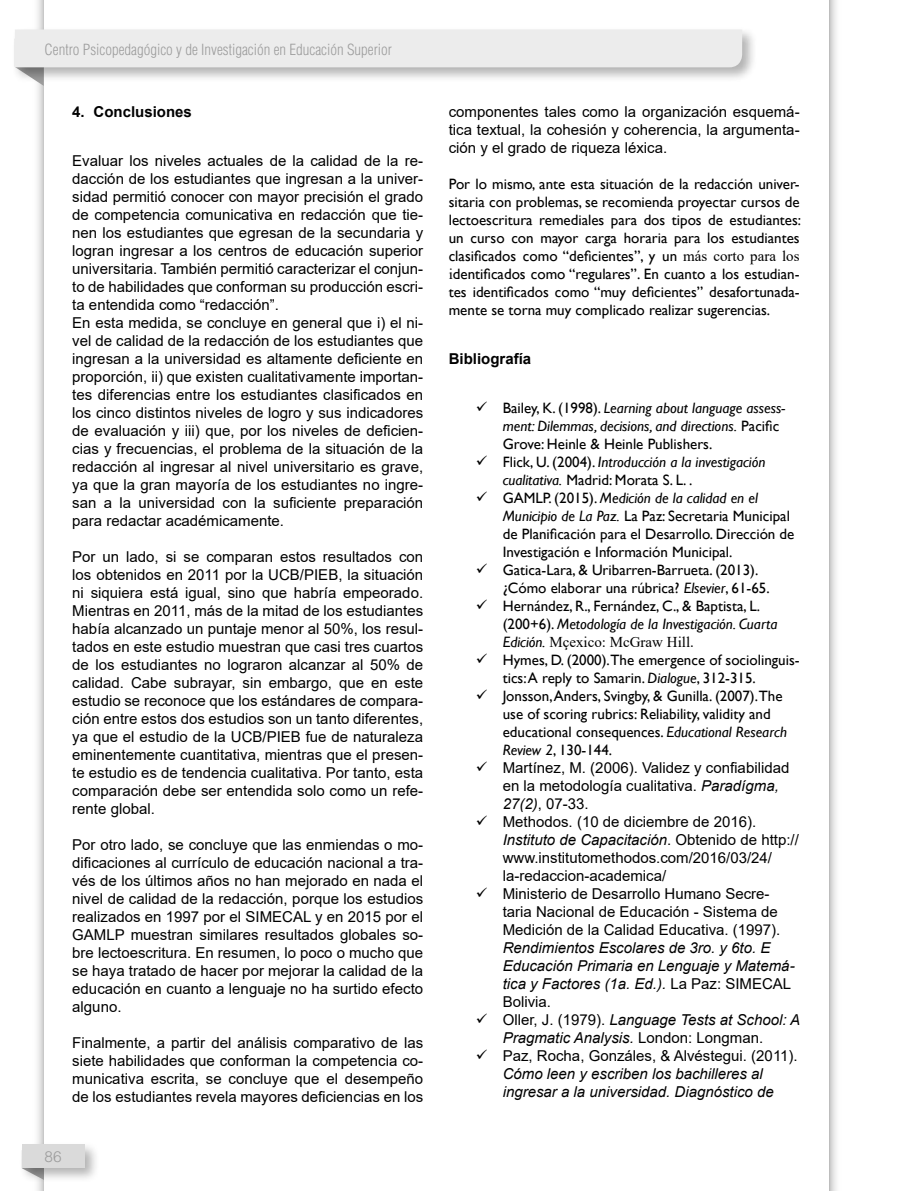
<style>
.page{position:relative;width:906px;height:1191px;background:#fff}
.page>*{position:absolute;margin:0;border:0;box-sizing:border-box;transform-origin:0 0}
.t1{font:300 15.3px "Helvetica LT Std";color:#9c9c9c}
.t2{font:15px/18px "Arial";color:#000}
.t3{font:15px/18px "Gill Sans";color:#000}
.t4{font:italic 15px/18px "Arial";color:#000}
.t5{font:italic 15px/18px "Gill Sans";color:#000}
.t6{font:300 condensed 15px "Helvetica LT Std";color:#9c9c9c}
.t7{font:15px "Times New Roman";color:#000}
.t8{font:700 15px "Arial";color:#000}
.s1{font-family:"Times New Roman"}
.s2{font-style:normal}
.s3{font-style:italic}
.s4{font-family:"Gill Sans";font-style:italic}
</style>
<div class="page">
<svg style="left:37px;top:0;width:7px;height:1191px"></svg>
<svg style="left:829px;top:0;width:8px;height:1191px"></svg>
<div style="left:12px;top:26px;width:745px;height:56px;background:#000;opacity:.3"></div>
<svg style="left:15px;top:29px;width:727px;height:57px"></svg>
<div style="left:19px;top:1141px;width:81px;height:42px;background:#000;opacity:.3"></div>
<div style="left:22px;top:1144px;width:62px;height:24px;background:#dadada"></div>
<p class="t6" style="left:45px;top:40px;width:349px">Centro Psicopedagógico y de Investigación en Educación Superior</p>
<p class="t8" style="left:72px;top:101px;width:121px">4. Conclusiones</p>
<p class="t2" style="left:72px;top:151px;width:352px">Evaluar los niveles actuales de la calidad de la re&shy;dacción de los estudiantes que ingresan a la univer&shy;sidad permitió conocer con mayor precisión el grado de competencia comunicativa en redacción que tie&shy;nen los estudiantes que egresan de la secundaria y logran ingresar a los centros de educación superior universitaria. También permitió caracterizar el conjun&shy;to de habilidades que conforman su producción escri&shy;ta entendida como “redacción”.<br>En esta medida, se concluye en general que i) el ni&shy;vel de calidad de la redacción de los estudiantes que ingresan a la universidad es altamente deficiente en proporción, ii) que existen cualitativamente importan&shy;tes diferencias entre los estudiantes clasificados en los cinco distintos niveles de logro y sus indicadores de evaluación y iii) que, por los niveles de deficien&shy;cias y frecuencias, el problema de la situación de la redacción al ingresar al nivel universitario es grave, ya que la gran mayoría de los estudiantes no ingre&shy;san a la universidad con la suficiente preparación para redactar académicamente.</p>
<p class="t2" style="left:72px;top:547px;width:352px;text-align:justify">Por un lado, si se comparan estos resultados con los obtenidos en 2011 por la UCB/PIEB, la situación ni siquiera está igual, sino que habría empeorado.<br>Mientras en 2011, más de la mitad de los estudiantes había alcanzado un puntaje menor al 50%, los resul&shy;tados en este estudio muestran que casi tres cuartos de los estudiantes no lograron alcanzar al 50% de calidad. Cabe subrayar, sin embargo, que en este estudio se reconoce que los estándares de compara&shy;ción entre estos dos estudios son un tanto diferentes, ya que el estudio de la UCB/PIEB fue de naturaleza eminentemente cuantitativa, mientras que el presen&shy;te estudio es de tendencia cualitativa. Por tanto, esta comparación debe ser entendida solo como un refe&shy;rente global.</p>
<p class="t2" style="left:72px;top:835px;width:352px;text-align:justify">Por otro lado, se concluye que las enmiendas o mo&shy;dificaciones al currículo de educación nacional a tra&shy;vés de los últimos años no han mejorado en nada el nivel de calidad de la redacción, porque los estudios realizados en 1997 por el SIMECAL y en 2015 por el GAMLP muestran similares resultados globales so&shy;bre lectoescritura. En resumen, lo poco o mucho que se haya tratado de hacer por mejorar la calidad de la educación en cuanto a lenguaje no ha surtido efecto alguno.</p>
<p class="t2" style="left:72px;top:1033px;width:352px;text-align:justify">Finalmente, a partir del análisis comparativo de las siete habilidades que conforman la competencia co&shy;municativa escrita, se concluye que el desempeño de los estudiantes revela mayores deficiencias en los</p>
<p class="t1" style="left:45px;top:1147px;width:19px">86</p>
<p class="t2" style="left:449px;top:103px;width:352px;text-align:justify">componentes tales como la organización esquemá&shy;tica textual, la cohesión y coherencia, la argumenta&shy;ción y el grado de riqueza léxica.</p>
<p class="t3" style="left:449px;top:175px;width:354px;text-align:justify">Por lo mismo, ante esta situación de la redacción univer&shy;sitaria con problemas, se recomienda proyectar cursos de lectoescritura remediales para dos tipos de estudiantes: un curso con mayor carga horaria para los estudiantes clasificados como “deficientes”, y un <span class="s1">más corto para los i</span>dentificados como “regulares”. En cuanto a los estudian&shy;tes identificados como “muy deficientes” desafortunada&shy;mente se torna muy complicado realizar sugerencias.</p>
<p class="t8" style="left:449px;top:348px;width:84px">Bibliografía</p>
<p class="t5" style="left:503px;top:399px;width:284px;text-indent:-27px">✓ <span class="s2">Bailey, K. (1998).</span> Learning about language assess&shy;ment: Dilemmas, decisions, and directions. <span class="s2">Pacific<br>Grove: Heinle &amp; Heinle Publishers.</span></p>
<p class="t5" style="left:503px;top:453px;width:264px;text-indent:-27px">✓ <span class="s2">Flick, U. (2004).</span> Introducción a la investigación cualitativa. <span class="s2">Madrid: Morata S. L. .</span></p>
<p class="t3" style="left:503px;top:489px;width:293px;text-indent:-27px">✓ GAMLP. (2015). <span class="s3">Medición de la calidad en el Municipio de La Paz.</span> La Paz: Secretaria Municipal de Planificación para el Desarrollo. Dirección de Investigación e Información Municipal.</p>
<p class="t3" style="left:503px;top:561px;width:268px;text-indent:-27px">✓ Gatica-Lara, &amp; Uribarren-Barrueta. (2013). ¿Cómo elaborar una rúbrica? <span class="s3">Elsevier</span>, 61-65.</p>
<p class="t3" style="left:503px;top:597px;width:276px;text-indent:-27px">✓ Hernández, R., Fernández, C., &amp; Baptista, L. (200+6). <span class="s3">Metodología de la Investigación. Cuarta</span></p>
<p class="t7" style="left:503px;top:631px;width:193px"><span class="s4">Edición.</span> Mçexico: McGraw Hill.</p>
<p class="t3" style="left:503px;top:651px;width:298px;text-indent:-27px">✓ Hymes, D. (2000).The emergence of sociolinguis&shy;tics: A reply to Samarin. <span class="s3">Dialogue</span>, 312-315.</p>
<p class="t3" style="left:503px;top:687px;width:286px;text-indent:-27px">✓ Jonsson, Anders, Svingby, &amp; Gunilla. (2007).The use of scoring rubrics: Reliability, validity and educational consequences. <span class="s3">Educational Research Review 2</span>, 130-144.</p>
<p class="t2" style="left:503px;top:758px;width:288px;text-indent:-27px">✓ Martínez, M. (2006). Validez y confiabilidad en la metodología cualitativa. <span class="s3">Paradígma,<br>27(2)</span>, 07-33.</p>
<p class="t2" style="left:503px;top:812px;width:298px;text-indent:-27px">✓ Methodos. (10 de diciembre de 2016).<br><span class="s3">Instituto de Capacitación</span>. Obtenido de http:// www.institutomethodos.com/2016/03/24/ la-redaccion-academica/</p>
<p class="t2" style="left:503px;top:884px;width:279px;text-indent:-27px">✓ Ministerio de Desarrollo Humano Secre&shy;taria Nacional de Educación - Sistema de<br>Medición de la Calidad Educativa. (1997).</p>
<p class="t4" style="left:503px;top:938px;width:293px">Rendimientos Escolares de 3ro. y 6to. E<br>Educación Primaria en Lenguaje y Matemá&shy;tica y Factores (1a. Ed.). <span class="s2">La Paz: SIMECAL<br>Bolivia.</span></p>
<p class="t4" style="left:503px;top:1010px;width:299px;text-indent:-27px">✓ <span class="s2">Oller, J. (1979).</span> Language Tests at School: A<br>Pragmatic Analysis. <span class="s2">London: Longman.</span></p>
<p class="t4" style="left:476px;top:1046px;width:323px;text-align:center">✓ <span class="s2">Paz, Rocha, Gonzáles, &amp; Alvéstegui. (2011).<br></span>Cómo leen y escriben los bachilleres al<br>ingresar a la universidad. Diagnóstico de</p>
</div>
